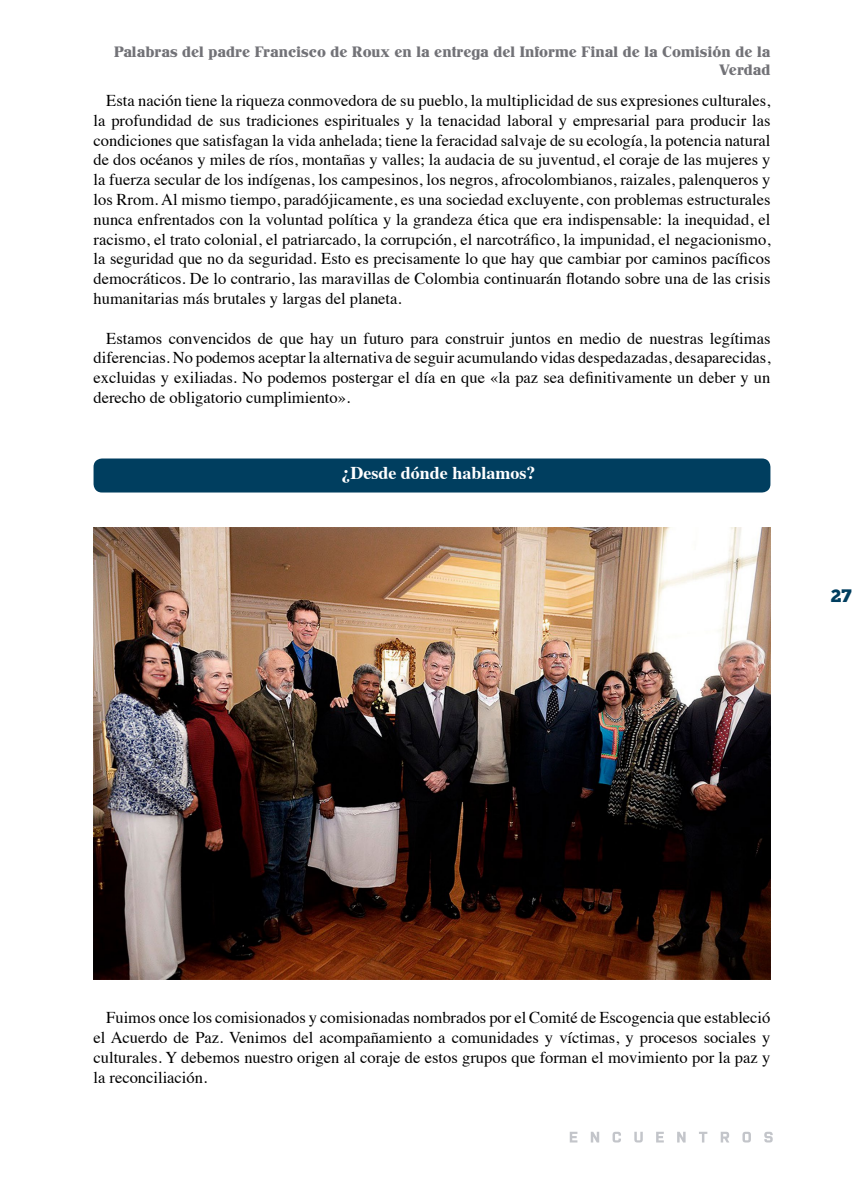
<style>
.page{position:relative;width:864px;height:1188px;background:#fff}
.page>*{position:absolute;margin:0;border:0;box-sizing:border-box;transform-origin:0 0}
.t1{font:700 18px "Times";color:#fff}
.t2{font:18px "Chunk Five Ex";color:#003e5f}
.t3{font:16.5px/19.8px "Times";color:#000;text-align:justify}
.t4{font:500 15px/18px "John Hancock CP";color:#727277;text-align:right}
</style>
<div class="page">
<svg style="left:570px;top:1132px;width:7px;height:11px"></svg>
<svg style="left:591px;top:1132px;width:8px;height:11px"></svg>
<svg style="left:613px;top:1132px;width:8px;height:11px"></svg>
<svg style="left:634px;top:1132px;width:9px;height:11px"></svg>
<svg style="left:656px;top:1132px;width:8px;height:11px"></svg>
<svg style="left:677px;top:1132px;width:9px;height:11px"></svg>
<svg style="left:699px;top:1132px;width:8px;height:11px"></svg>
<svg style="left:721px;top:1132px;width:8px;height:11px"></svg>
<svg style="left:743px;top:1132px;width:8px;height:11px"></svg>
<svg style="left:764px;top:1132px;width:9px;height:11px"></svg>
<div style="left:94px;top:459px;width:676px;height:34px;background:#003e5f;border-radius:9px"></div>
<img style="left:93px;top:527px;width:678px;height:452px">
<p class="t4" style="left:114px;top:43px;width:658px">Palabras del padre Francisco de Roux en la entrega del Informe Final de la Comisión de la<br>Verdad</p>
<p class="t3" style="left:94px;top:89px;width:678px;text-indent:13px">Esta nación tiene la riqueza conmovedora de su pueblo, la multiplicidad de sus expresiones culturales, la profundidad de sus tradiciones espirituales y la tenacidad laboral y empresarial para producir las condiciones que satisfagan la vida anhelada; tiene la feracidad salvaje de su ecología, la potencia natural de dos océanos y miles de ríos, montañas y valles; la audacia de su juventud, el coraje de las mujeres y la fuerza secular de los indígenas, los campesinos, los negros, afrocolombianos, raizales, palenqueros y los Rrom. Al mismo tiempo, paradójicamente, es una sociedad excluyente, con problemas estructurales nunca enfrentados con la voluntad política y la grandeza ética que era indispensable: la inequidad, el racismo, el trato colonial, el patriarcado, la corrupción, el narcotráfico, la impunidad, el negacionismo, la seguridad que no da seguridad. Esto es precisamente lo que hay que cambiar por caminos pacíficos democráticos. De lo contrario, las maravillas de Colombia continuarán flotando sobre una de las crisis humanitarias más brutales y largas del planeta.</p>
<p class="t3" style="left:94px;top:327px;width:678px;text-indent:13px">Estamos convencidos de que hay un futuro para construir juntos en medio de nuestras legítimas diferencias. No podemos aceptar la alternativa de seguir acumulando vidas despedazadas, desaparecidas, excluidas y exiliadas. No podemos postergar el día en que «la paz sea definitivamente un deber y un derecho de obligatorio cumplimiento».</p>
<p class="t1" style="left:341px;top:455px;width:196px">¿Desde dónde hablamos?</p>
<p class="t2" style="left:831px;top:582px;width:22px">27</p>
<p class="t3" style="left:94px;top:1006px;width:678px;text-indent:13px">Fuimos once los comisionados y comisionadas nombrados por el Comité de Escogencia que estableció el Acuerdo de Paz. Venimos del acompañamiento a comunidades y víctimas, y procesos sociales y culturales. Y debemos nuestro origen al coraje de estos grupos que forman el movimiento por la paz y la reconciliación.</p>
</div>
